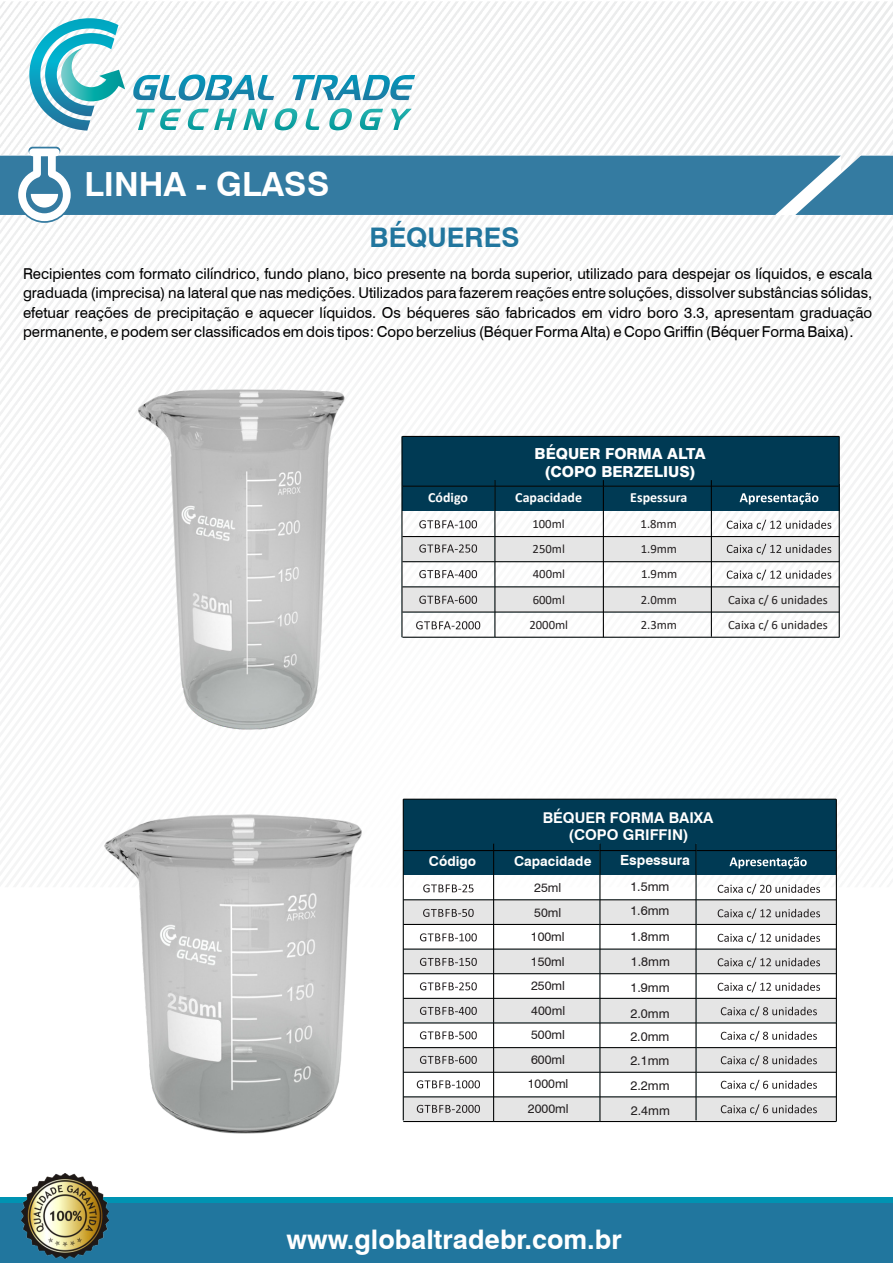
<style>
.page{position:relative;width:893px;height:1263px;background:#fff}
.page>*{position:absolute;margin:0;border:0;box-sizing:border-box;transform-origin:0 0}
.t1{font:700 33.3px "Swiss 721 BT";color:#fff}
.t2{font:700 27px "Swiss 721 BT";color:#fff}
.t3{font:700 27px "Swiss 721 BT";color:#21769e}
.t4{font:800 15.15px/18.3px "Swiss 721 BT";color:#fff;text-align:center}
.t5{font:15px/19.5px "Swiss 721 BT";color:#000;text-align:justify}
.t6{font:700 14.85px/17.9px "Swiss 721 BT";color:#fff;text-align:center}
.t7{font:700 13.95px "Calibri";color:#fff}
.t8{font:700 13.95px "Swiss 721 BT";color:#fff}
.t9{font:700 13.65px "Swiss 721 BT";color:#fff}
.t10{font:12.75px/25.7px "Calibri";color:#231f20}
.t11{font:12.75px/25.7px "Swiss 721 BT";color:#231f20;text-align:justify}
.t12{font:12.45px/24.5px "Swiss 721 BT";color:#231f20;text-align:center}
</style>
<div class="page">
<img style="left:0;top:1px;width:893px;height:886px">
<div style="left:0;top:156px;width:795px;height:59px;background:#347ba1"></div>
<svg style="left:795px;top:156px;width:98px;height:59px"></svg>
<div style="left:0;top:1197px;width:893px;height:66px;background:#0093b2"></div>
<div style="left:0;top:1203px;width:893px;height:60px;background:#21769e"></div>
<img style="left:22px;top:1173px;width:87px;height:86px">
<svg style="left:329px;top:108px;width:23px;height:22px"></svg>
<svg style="left:179px;top:74px;width:26px;height:27px"></svg>
<svg style="left:211px;top:80px;width:14px;height:14px"></svg>
<svg style="left:29px;top:18px;width:96px;height:113px"></svg>
<svg style="left:17px;top:147px;width:55px;height:76px"></svg>
<div style="left:402px;top:537px;width:437px;height:24px;background:#e5e5e5"></div>
<div style="left:402px;top:587px;width:437px;height:25px;background:#e5e5e5"></div>
<div style="left:402px;top:436px;width:437px;height:50px;background:#003a54"></div>
<div style="left:603px;top:484px;width:236px;height:27px;background:#003a54"></div>
<div style="left:495px;top:484px;width:108px;height:27px;background:#003a54"></div>
<div style="left:402px;top:484px;width:93px;height:27px;background:#003a54"></div>
<svg style="left:740px;top:493px;width:78px;height:12px"></svg>
<svg style="left:419px;top:520px;width:58px;height:8px"></svg>
<svg style="left:727px;top:520px;width:104px;height:10px"></svg>
<svg style="left:419px;top:544px;width:58px;height:9px"></svg>
<svg style="left:727px;top:544px;width:104px;height:11px"></svg>
<svg style="left:727px;top:569px;width:104px;height:11px"></svg>
<svg style="left:419px;top:570px;width:58px;height:8px"></svg>
<svg style="left:419px;top:596px;width:58px;height:8px"></svg>
<svg style="left:416px;top:621px;width:64px;height:8px"></svg>
<hr style="left:402px;top:536px;width:437px;height:1px;background:#000">
<hr style="left:402px;top:561px;width:437px;height:1px;background:#000">
<hr style="left:402px;top:586px;width:437px;height:1px;background:#000">
<hr style="left:402px;top:611px;width:437px;height:2px;background:#000">
<hr style="left:402px;top:637px;width:437px;height:1px;background:#000">
<hr style="left:494px;top:480px;width:1px;height:157px;background:#000">
<hr style="left:401px;top:436px;width:1px;height:201px;background:#000">
<hr style="left:839px;top:436px;width:1px;height:201px;background:#000">
<hr style="left:603px;top:480px;width:1px;height:157px;background:#000">
<hr style="left:402px;top:486px;width:437px;height:1px;background:#000">
<hr style="left:402px;top:436px;width:437px;height:1px;background:#000">
<hr style="left:711px;top:480px;width:1px;height:157px;background:#000">
<div style="left:403px;top:900px;width:433px;height:24px;background:#e5e5e5"></div>
<div style="left:403px;top:950px;width:433px;height:23px;background:#e5e5e5"></div>
<div style="left:403px;top:999px;width:433px;height:23px;background:#e5e5e5"></div>
<div style="left:403px;top:1048px;width:433px;height:24px;background:#e5e5e5"></div>
<div style="left:403px;top:1097px;width:433px;height:24px;background:#e5e5e5"></div>
<div style="left:403px;top:799px;width:433px;height:52px;background:#003a54"></div>
<div style="left:494px;top:851px;width:106px;height:24px;background:#003a54"></div>
<div style="left:599px;top:851px;width:237px;height:24px;background:#003a54"></div>
<div style="left:403px;top:851px;width:91px;height:24px;background:#003a54"></div>
<svg style="left:730px;top:857px;width:77px;height:11px"></svg>
<svg style="left:423px;top:884px;width:51px;height:8px"></svg>
<svg style="left:718px;top:884px;width:102px;height:10px"></svg>
<svg style="left:423px;top:909px;width:51px;height:8px"></svg>
<svg style="left:718px;top:908px;width:102px;height:11px"></svg>
<svg style="left:420px;top:933px;width:57px;height:8px"></svg>
<svg style="left:718px;top:933px;width:102px;height:10px"></svg>
<svg style="left:420px;top:958px;width:57px;height:8px"></svg>
<svg style="left:718px;top:957px;width:102px;height:11px"></svg>
<svg style="left:420px;top:982px;width:57px;height:8px"></svg>
<svg style="left:718px;top:982px;width:102px;height:10px"></svg>
<svg style="left:420px;top:1007px;width:57px;height:8px"></svg>
<svg style="left:721px;top:1006px;width:96px;height:11px"></svg>
<svg style="left:420px;top:1031px;width:57px;height:8px"></svg>
<svg style="left:721px;top:1031px;width:96px;height:10px"></svg>
<svg style="left:721px;top:1055px;width:96px;height:11px"></svg>
<svg style="left:420px;top:1056px;width:57px;height:8px"></svg>
<svg style="left:721px;top:1080px;width:96px;height:10px"></svg>
<svg style="left:417px;top:1080px;width:63px;height:8px"></svg>
<svg style="left:417px;top:1105px;width:63px;height:8px"></svg>
<svg style="left:721px;top:1104px;width:96px;height:11px"></svg>
<hr style="left:403px;top:850px;width:433px;height:1px;background:#000">
<hr style="left:403px;top:799px;width:433px;height:1px;background:#000">
<hr style="left:403px;top:899px;width:433px;height:1px;background:#000">
<hr style="left:403px;top:924px;width:433px;height:1px;background:#000">
<hr style="left:403px;top:948px;width:433px;height:2px;background:#000">
<hr style="left:403px;top:973px;width:433px;height:1px;background:#000">
<hr style="left:403px;top:998px;width:433px;height:1px;background:#000">
<hr style="left:403px;top:1047px;width:433px;height:1px;background:#000">
<hr style="left:403px;top:1072px;width:433px;height:1px;background:#000">
<hr style="left:403px;top:1096px;width:433px;height:1px;background:#000">
<hr style="left:403px;top:1121px;width:433px;height:1px;background:#000">
<hr style="left:493px;top:843px;width:1px;height:278px;background:#000">
<hr style="left:403px;top:799px;width:1px;height:321px;background:#000">
<hr style="left:836px;top:799px;width:1px;height:322px;background:#000">
<hr style="left:599px;top:844px;width:1px;height:277px;background:#000">
<hr style="left:403px;top:1022px;width:433px;height:1px;background:#000">
<hr style="left:695px;top:844px;width:2px;height:276px;background:#000">
<img style="left:133px;top:380px;width:219px;height:358px">
<img style="left:100px;top:812px;width:269px;height:322px">
<h1 class="t1" style="left:84px;top:164px;width:246px">LINHA - GLASS</h1>
<h2 class="t3" style="left:370px;top:221px;width:151px">BÉQUERES</h2>
<p class="t5" style="left:23px;top:264px;width:851px">Recipientes com formato cilíndrico, fundo plano, bico presente na borda superior, utilizado para despejar os líquidos, e escala graduada (imprecisa) na lateral que nas medições. Utilizados para fazerem reações entre soluções, dissolver substâncias sólidas, efetuar reações de precipitação e aquecer líquidos. Os béqueres são fabricados em vidro boro 3.3, apresentam graduação permanente, e podem ser classificados em dois tipos: Copo berzelius (Béquer Forma Alta) e Copo Griffin (Béquer Forma Baixa).</p>
<p class="t4" style="left:535px;top:444px;width:173px">BÉQUER FORMA ALTA (COPO BERZELIUS)</p>
<p class="t7" style="left:630px;top:488px;width:59px">Espessura</p>
<p class="t10" style="left:641px;top:512px;width:38px;line-height:24.2px">1.8mm<br>1.9mm</p>
<p class="t10" style="left:641px;top:561px;width:38px">1.9mm<br>2.0mm</p>
<p class="t7" style="left:428px;top:488px;width:41px">Código</p>
<p class="t7" style="left:515px;top:488px;width:68px">Capacidade</p>
<p class="t10" style="left:532px;top:512px;width:34px;line-height:24.2px">100ml<br>250ml</p>
<p class="t10" style="left:529px;top:561px;width:40px">400ml<br>600ml<br>2000ml</p>
<p class="t10" style="left:728px;top:586px;width:101px">Caixa c/ 6 unidades</p>
<p class="t10" style="left:641px;top:612px;width:38px">2.3mm</p>
<p class="t10" style="left:728px;top:612px;width:101px">Caixa c/ 6 unidades</p>
<p class="t6" style="left:543px;top:808px;width:172px">BÉQUER FORMA BAIXA (COPO GRIFFIN)</p>
<p class="t9" style="left:429px;top:853px;width:49px">Código</p>
<p class="t9" style="left:514px;top:853px;width:79px">Capacidade</p>
<p class="t12" style="left:528px;top:875px;width:42px">25ml<br>50ml<br>100ml<br>150ml<br>250ml<br>400ml<br>500ml<br>600ml<br>1000ml<br>2000ml</p>
<p class="t8" style="left:620px;top:852px;width:71px">Espessura</p>
<p class="t11" style="left:630px;top:875px;width:41px;line-height:23.5px">1.5mm<br>1.6mm</p>
<p class="t11" style="left:630px;top:923px;width:41px">1.8mm 1.8mm 1.9mm 2.0mm</p>
<p class="t11" style="left:630px;top:1024px;width:41px;line-height:24.8px">2.0mm 2.1mm 2.2mm 2.4mm</p>
<h2 class="t2" style="left:286px;top:1223px;width:337px">www.globaltradebr.com.br</h2>
</div>
